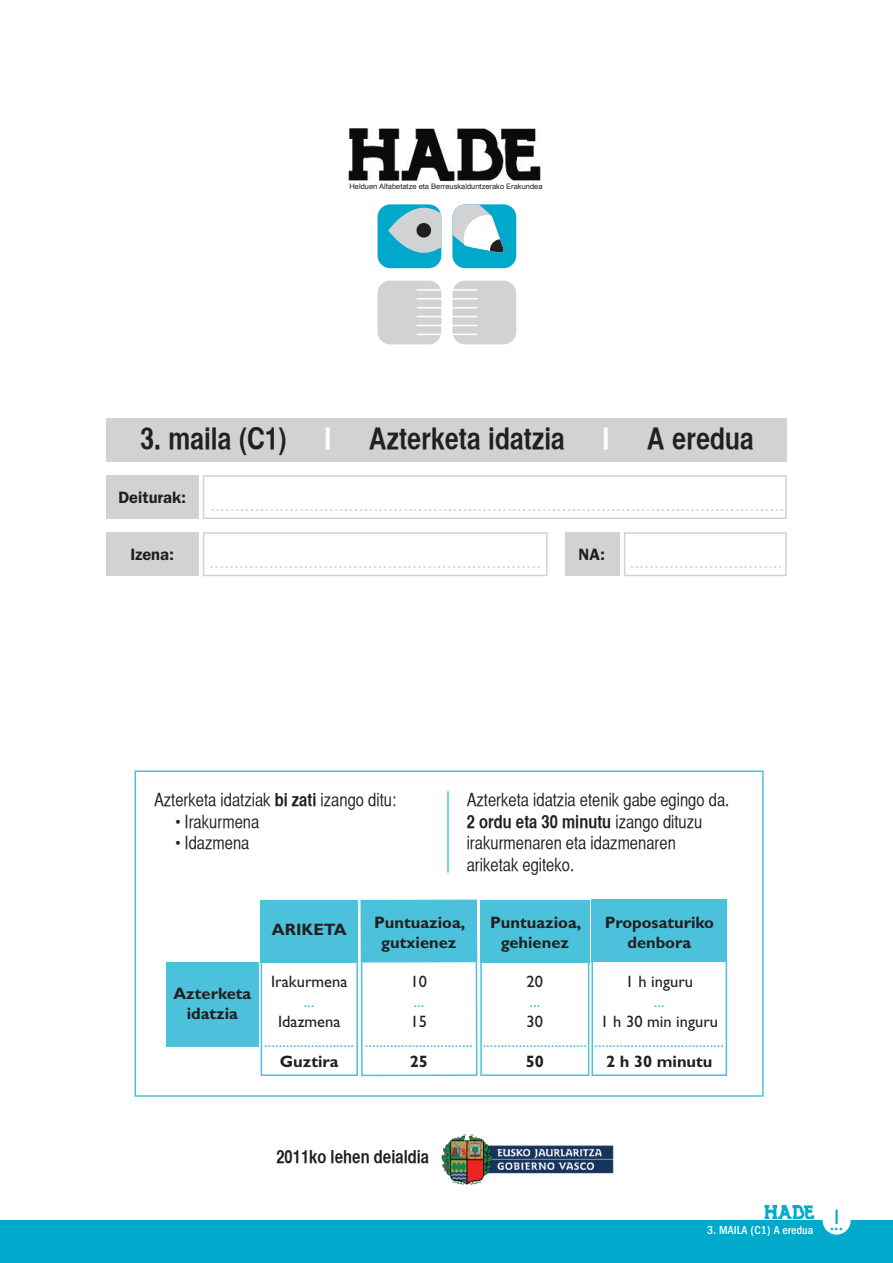
<style>
.page{position:relative;width:893px;height:1263px;background:#fff}
.page>*{position:absolute;margin:0;border:0;box-sizing:border-box;transform-origin:0 0}
.t1{font:30px "Helvetica CY Bold";color:#231f20}
.t2{font:30px "Helvetica CY Bold";color:#fff}
.t3{font:21px "Gill Sans";color:#00a9cc}
.t4{font:18px/21.6px "Helvetica CY Plain";color:#231f20}
.t5{font:18px "Helvetica CY Bold";color:#231f20}
.t6{font:16.5px "Franklin Gothic";color:#d1d2d4}
.t7{font:16.5px "Gill Sans";color:#4bc1db}
.t8{font:700 16.5px/19.8px "Gill Sans";color:#231f20;text-align:center}
.t9{font:16.5px "Gill Sans";color:#231f20}
.t10{font:600 16.5px "Franklin Gothic";color:#231f20}
.t11{font:500 condensed 12px "Franklin Gothic";color:#fff}
.t12{font:7.5px "Helvetica";color:#231f20}
.s1{font-family:"Helvetica CY Bold"}
.s2{font-family:"Helvetica CY Plain"}
</style>
<div class="page">
<div style="left:135px;top:770px;width:629px;height:327px;border:2px solid #4bc1db"></div>
<div style="left:106px;top:418px;width:681px;height:44px;background:#d1d2d4"></div>
<img style="left:349px;top:129px;width:192px;height:52px">
<img style="left:442px;top:1134px;width:172px;height:51px">
<div style="left:106px;top:475px;width:92px;height:44px;background:#d1d2d4"></div>
<div style="left:203px;top:475px;width:584px;height:44px;border:2px solid #d1d2d4"></div>
<div style="left:106px;top:532px;width:92px;height:44px;background:#d1d2d4"></div>
<div style="left:203px;top:532px;width:344px;height:44px;border:2px solid #d1d2d4"></div>
<div style="left:624px;top:532px;width:163px;height:44px;border:2px solid #d1d2d4"></div>
<div style="left:565px;top:532px;width:54px;height:44px;background:#d1d2d4"></div>
<div style="left:591px;top:900px;width:136px;height:176px;border:2px solid #4bc1db"></div>
<div style="left:480px;top:900px;width:109px;height:176px;border:2px solid #4bc1db"></div>
<svg style="left:360px;top:899px;width:118px;height:178px"></svg>
<div style="left:261px;top:900px;width:97px;height:176px;border:2px solid #4bc1db"></div>
<div style="left:166px;top:962px;width:92px;height:84px;background:#4bc1db"></div>
<div style="left:261px;top:900px;width:97px;height:62px;background:#4bc1db"></div>
<div style="left:361px;top:900px;width:116px;height:62px;background:#4bc1db"></div>
<div style="left:480px;top:900px;width:109px;height:62px;background:#4bc1db"></div>
<div style="left:591px;top:900px;width:136px;height:62px;background:#4bc1db"></div>
<hr style="left:447px;top:791px;width:2px;height:81px;background:#4bc1db">
<div style="left:0;top:1220px;width:893px;height:43px;background:#00a9cc"></div>
<div style="left:823px;top:1206px;width:28px;height:28px;background:#fff;border-radius:50%"></div>
<img style="left:764px;top:1205px;width:50px;height:13px">
<div style="left:378px;top:204px;width:63px;height:64px;background:#00a9cc;border-radius:13px"></div>
<svg style="left:388px;top:208px;width:53px;height:45px"></svg>
<div style="left:416px;top:223px;width:15px;height:15px;background:#231f20;border-radius:50%"></div>
<div style="left:452px;top:204px;width:64px;height:64px;background:#00a9cc;border-radius:13px"></div>
<svg style="left:452px;top:204px;width:53px;height:49px"></svg>
<div style="left:378px;top:281px;width:63px;height:63px;background:#d1d2d4;border-radius:13px"></div>
<div style="left:452px;top:281px;width:64px;height:63px;background:#d1d2d4;border-radius:13px"></div>
<hr style="left:417px;top:289px;width:61px;height:2px;background:#fff">
<hr style="left:417px;top:298px;width:61px;height:1px;background:#fff">
<hr style="left:417px;top:307px;width:61px;height:1px;background:#fff">
<hr style="left:417px;top:316px;width:61px;height:1px;background:#fff">
<hr style="left:417px;top:325px;width:61px;height:1px;background:#fff">
<hr style="left:417px;top:334px;width:61px;height:1px;background:#fff">
<p class="t12" style="left:349px;top:184px;width:195px">Helduen Alfabetatze eta Berreuskalduntzerako Erakundea</p>
<h1 class="t1" style="left:141px;top:427px;width:148px">3. maila (C1)</h1>
<h1 class="t2" style="left:324px;top:427px;width:8px">I</h1>
<h1 class="t1" style="left:369px;top:427px;width:197px">Azterketa idatzia</h1>
<h1 class="t2" style="left:602px;top:427px;width:8px">I</h1>
<h1 class="t1" style="left:647px;top:427px;width:108px">A eredua</h1>
<p class="t10" style="left:118px;top:492px;width:69px">Deiturak:</p>
<p class="t6" style="left:210px;top:499px;width:576px">....................................................................................................................</p>
<p class="t10" style="left:131px;top:549px;width:45px">Izena:</p>
<p class="t6" style="left:209px;top:556px;width:333px">...................................................................</p>
<p class="t6" style="left:629px;top:556px;width:155px">...............................</p>
<p class="t10" style="left:579px;top:549px;width:28px">NA:</p>
<p class="t4" style="left:154px;top:791px;width:244px">Azterketa idatziak <span class="s1">bi zati</span> izango ditu:</p>
<p class="t4" style="left:175px;top:812px;width:85px">• Irakurmena</p>
<p class="t4" style="left:175px;top:834px;width:76px">• Idazmena</p>
<p class="t4" style="left:467px;top:791px;width:264px">Azterketa idatzia etenik gabe egingo da.</p>
<p class="t5" style="left:467px;top:815px;width:237px">2 ordu eta 30 minutu <span class="s2">izango dituzu</span></p>
<p class="t4" style="left:467px;top:834px;width:211px">irakurmenaren eta idazmenaren ariketak egiteko.</p>
<p class="t8" style="left:173px;top:985px;width:79px">Azterketa idatzia</p>
<p class="t8" style="left:272px;top:921px;width:76px">ARIKETA</p>
<p class="t9" style="left:271px;top:975px;width:78px">Irakurmena</p>
<p class="t7" style="left:304px;top:995px;width:12px">...</p>
<p class="t9" style="left:278px;top:1015px;width:64px">Idazmena</p>
<p class="t7" style="left:264px;top:1035px;width:91px">.........................</p>
<p class="t8" style="left:280px;top:1052px;width:60px">Guztira</p>
<p class="t8" style="left:374px;top:914px;width:93px">Puntuazioa, gutxienez</p>
<p class="t9" style="left:411px;top:975px;width:18px">10</p>
<p class="t7" style="left:413px;top:995px;width:12px">...</p>
<p class="t9" style="left:411px;top:1015px;width:18px">15</p>
<p class="t7" style="left:365px;top:1035px;width:109px">..............................</p>
<p class="t8" style="left:410px;top:1052px;width:20px">25</p>
<p class="t8" style="left:490px;top:914px;width:93px">Puntuazioa, gehienez</p>
<p class="t9" style="left:527px;top:975px;width:18px">20</p>
<p class="t7" style="left:529px;top:995px;width:12px">...</p>
<p class="t9" style="left:527px;top:1015px;width:18px">30</p>
<p class="t7" style="left:483px;top:1035px;width:106px">.............................</p>
<p class="t8" style="left:526px;top:1052px;width:20px">50</p>
<p class="t8" style="left:605px;top:914px;width:111px">Proposaturiko denbora</p>
<p class="t9" style="left:625px;top:975px;width:69px">1 h inguru</p>
<p class="t7" style="left:654px;top:995px;width:12px">...</p>
<p class="t9" style="left:600px;top:1015px;width:119px">1 h 30 min inguru</p>
<p class="t7" style="left:595px;top:1035px;width:131px">....................................</p>
<p class="t8" style="left:606px;top:1052px;width:108px">2 h 30 minutu</p>
<p class="t5" style="left:276px;top:1150px;width:154px">2011ko lehen deialdia</p>
<p class="t11" style="left:707px;top:1226px;width:107px">3. MAILA (C1) A eredua</p>
<p class="t3" style="left:830px;top:1215px;width:15px">1...</p>
</div>
